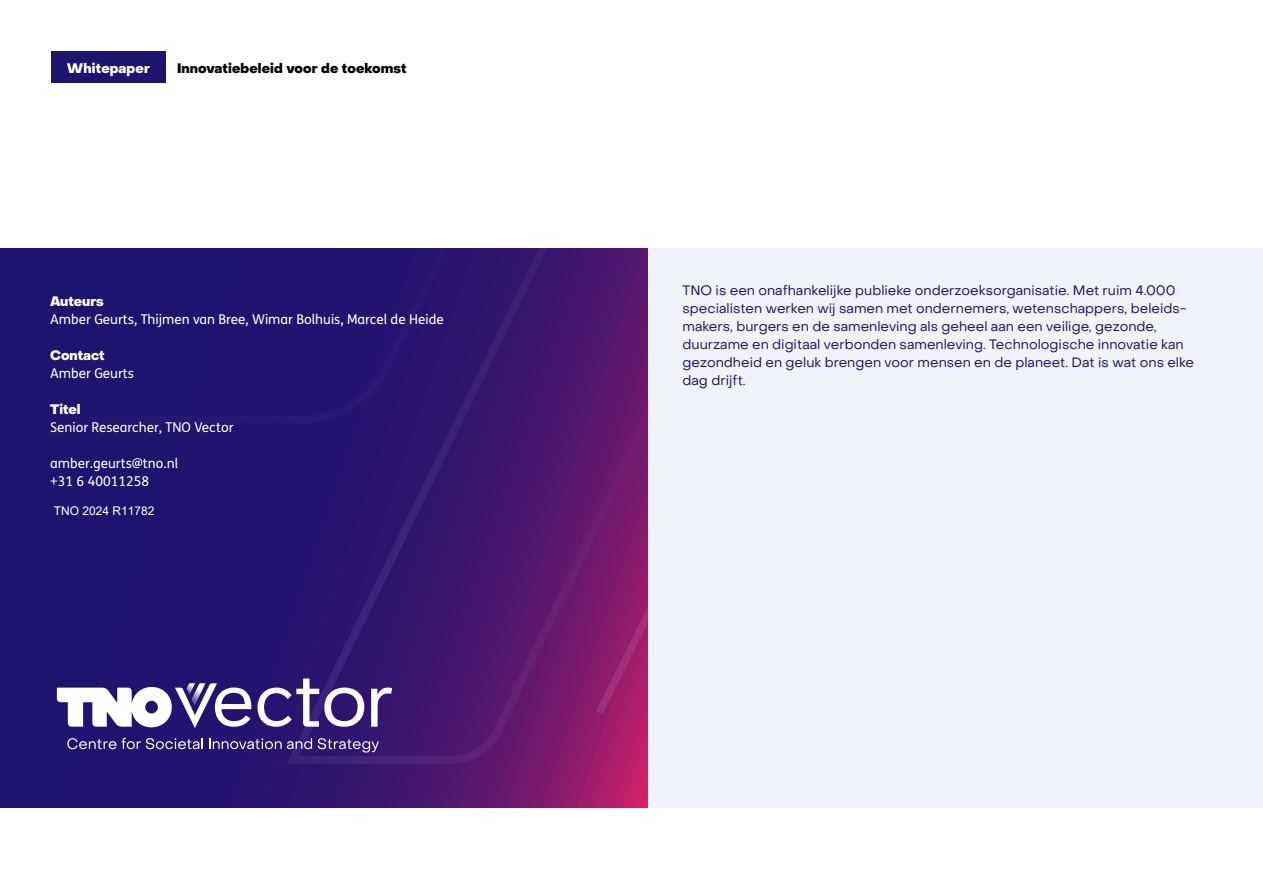
<style>
.page{position:relative;width:1263px;height:893px;background:#fff}
.page>*{position:absolute;margin:0;border:0;box-sizing:border-box;transform-origin:0 0}
.t1{font:13.5px/18px "PP Object Sans";color:#1f1370}
.BT1_broodtekst{font:13.5px "FS Me Pro";color:#fff}
.H2_Paragraafkop{font:800 13.5px "PP Object Sans";color:#fff}
.t2{font:800 13.5px "PP Object Sans";letter-spacing:.01em;color:#000}
.t3{font:12px "Arial";color:#fff}
</style>
<div class="page">
<svg style="left:0;top:427px;width:648px;height:381px;background:#28136f"></svg>
<svg style="left:280px;top:249px;width:368px;height:517px;background:#43166f"></svg>
<svg style="left:589px;top:278px;width:59px;height:444px;background:#741a6d"></svg>
<svg style="left:0;top:249px;width:528px;height:178px;background:#241370"></svg>
<div style="left:51px;top:51px;width:115px;height:31px;background:#1f1370"></div>
<svg style="left:67px;top:738px;width:136px;height:11px"></svg>
<svg style="left:209px;top:738px;width:103px;height:11px"></svg>
<svg style="left:318px;top:738px;width:61px;height:15px"></svg>
<svg style="left:371px;top:687px;width:21px;height:40px"></svg>
<svg style="left:258px;top:678px;width:106px;height:49px"></svg>
<svg style="left:57px;top:683px;width:194px;height:45px"></svg>
<div style="left:648px;top:249px;width:615px;height:559px;background:#f0f3fa"></div>
<p class="H2_Paragraafkop" style="left:67px;top:60px;width:84px">Whitepaper</p>
<p class="t2" style="left:177px;top:60px;width:231px">Innovatiebeleid voor de toekomst</p>
<h2 class="H2_Paragraafkop" style="left:50px;top:293px;width:55px">Auteurs</h2>
<p class="BT1_broodtekst" style="left:50px;top:310px;width:395px">Amber Geurts, Thijmen van Bree, Wimar Bolhuis, Marcel de Heide</p>
<h2 class="H2_Paragraafkop" style="left:50px;top:347px;width:56px">Contact</h2>
<p class="BT1_broodtekst" style="left:50px;top:364px;width:85px">Amber Geurts</p>
<h2 class="H2_Paragraafkop" style="left:50px;top:401px;width:32px">Titel</h2>
<p class="BT1_broodtekst" style="left:50px;top:418px;width:185px">Senior Researcher, TNO Vector</p>
<p class="BT1_broodtekst" style="left:50px;top:454px;width:129px">amber.geurts@tno.nl</p>
<p class="BT1_broodtekst" style="left:50px;top:472px;width:101px">+31 6 40011258</p>
<p class="t3" style="left:54px;top:502px;width:102px">TNO 2024 R11782</p>
<p class="t1" style="left:682px;top:282px;width:513px">TNO is een onafhankelijke publieke onderzoeksorganisatie. Met ruim 4.000 specialisten werken wij samen met ondernemers, wetenschappers, beleids&shy;makers, burgers en de samenleving als geheel aan een veilige, gezonde, duurzame en digitaal verbonden samenleving. Technologische innovatie kan gezondheid en geluk brengen voor mensen en de planeet. Dat is wat ons elke dag drijft.</p>
</div>
